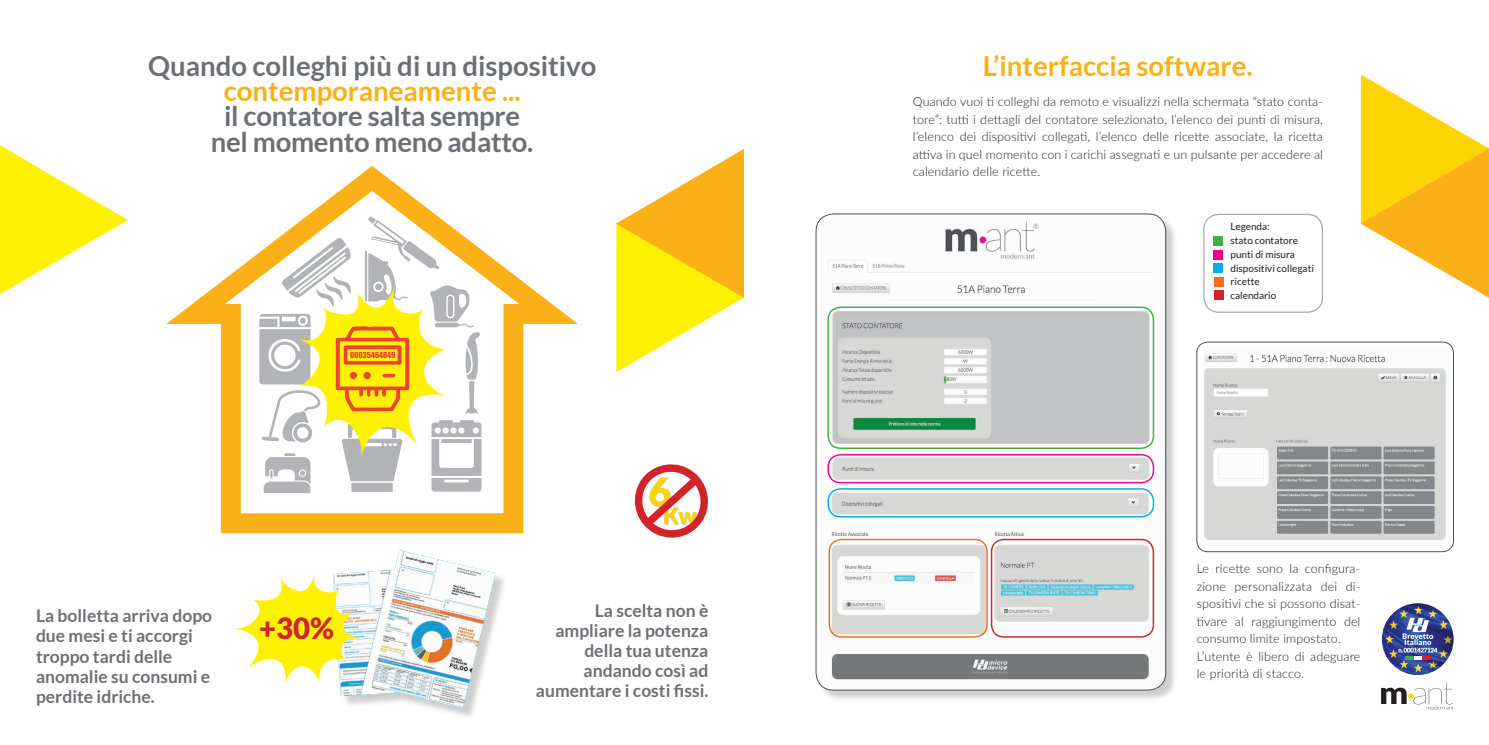
<style>
.page{position:relative;width:1489px;height:745px;background:#fff}
.page>*{position:absolute;margin:0;border:0;box-sizing:border-box;transform-origin:0 0}
.t1{font:900 29.25px "Lato";color:#d1232a}
.t2{font:700 27.5px/25px "Lato";letter-spacing:-.01em;color:#6c7075;text-align:center}
.t3{font:700 27.5px "Lato";color:#fbb017}
.t4{font:700 17.5px/20px "Lato";color:#6c7075}
.t5{font:300 12.5px/17.5px "Lato";letter-spacing:.01em;color:#231f20;text-align:justify}
.t6{font:10px/13.8px "Lato";color:#231f20}
</style>
<div class="page">
<img style="left:1381px;top:603px;width:72px;height:71px;border-radius:36px">
<svg style="left:1398px;top:617px;width:38px;height:42px;background:#6a79b0"></svg>
<svg style="left:166px;top:166px;width:410px;height:368px"></svg>
<svg style="left:259px;top:216px;width:222px;height:277px"></svg>
<svg style="left:634px;top:464px;width:74px;height:74px"></svg>
<svg style="left:616px;top:149px;width:128px;height:223px"></svg>
<svg style="left:0;top:145px;width:128px;height:149px"></svg>
<div style="left:334px;top:551px;width:173px;height:168px;background:#231f20;opacity:.22"></div>
<svg style="left:234px;top:550px;width:261px;height:158px"></svg>
<img style="left:1198px;top:348px;width:248px;height:197px">
<div style="left:1196px;top:342px;width:257px;height:209px;border:1px solid #4b5157;border-radius:11px"></div>
<svg style="left:1381px;top:682px;width:72px;height:27px"></svg>
<div style="left:817px;top:215px;width:360px;height:486px;background:#231f20;opacity:.22"></div>
<img style="left:816px;top:214px;width:349px;height:475px">
<div style="left:827px;top:306px;width:327px;height:142px;border:1px solid #40ae49;border-radius:12px"></div>
<div style="left:827px;top:454px;width:327px;height:29px;border:1px solid #ed028c;border-radius:12px"></div>
<div style="left:827px;top:488px;width:327px;height:29px;border:1px solid #00aeef;border-radius:12px"></div>
<div style="left:828px;top:538px;width:159px;height:99px;border:1px solid #f36e21;border-radius:12px"></div>
<div style="left:990px;top:538px;width:164px;height:99px;border:1px solid #d1232a;border-radius:12px"></div>
<svg style="left:1360px;top:74px;width:128px;height:223px"></svg>
<div style="left:1203px;top:214px;width:119px;height:98px;border:1px solid #a8a9ad;border-radius:15px"></div>
<div style="left:1213px;top:236px;width:10px;height:10px;background:#40ae49"></div>
<div style="left:1213px;top:249px;width:10px;height:10px;background:#ed028c"></div>
<div style="left:1213px;top:263px;width:10px;height:10px;background:#00aeef"></div>
<div style="left:1213px;top:277px;width:10px;height:9px;background:#f36e21"></div>
<div style="left:1213px;top:290px;width:10px;height:10px;background:#d1232a"></div>
<h2 class="t2" style="left:148px;top:53px;width:449px">Quando colleghi più di un dispositivo</h2>
<h2 class="t3" style="left:224px;top:76px;width:298px">contemporaneamente ...</h2>
<h2 class="t2" style="left:211px;top:103px;width:324px">il contatore salta sempre nel momento meno adatto.</h2>
<h3 class="t4" style="left:36px;top:605px;width:178px">La bolletta arriva dopo due mesi e ti accorgi troppo tardi delle anomalie su consumi e perdite idriche.</h3>
<h3 class="t4" style="left:536px;top:600px;width:174px;text-align:right">La scelta non è ampliare la potenza della tua utenza andando così ad aumentare i costi fissi.</h3>
<h1 class="t1" style="left:259px;top:610px;width:76px">+30%</h1>
<h2 class="t3" style="left:982px;top:51px;width:271px">L’interfaccia software.</h2>
<p class="t5" style="left:912px;top:92px;width:411px">Quando vuoi ti colleghi da remoto e visualizzi nella schermata “stato conta&shy;tore”: tutti i dettagli del contatore selezionato, l’elenco dei punti di misura, l’elenco dei dispositivi collegati, l’elenco delle ricette associate, la ricetta attiva in quel momento con i carichi assegnati e un pulsante per accedere al calendario delle ricette.</p>
<p class="t6" style="left:1230px;top:220px;width:85px">Legenda:<br>stato contatore punti di misura dispositivi collegati ricette<br>calendario</p>
<p class="t5" style="left:1196px;top:559px;width:165px;text-align:left">Le ricette sono la configura&shy;zione personalizzata dei di&shy;spositivi che si possono disat&shy;tivare al raggiungimento del consumo limite impostato.<br>L’utente è libero di adeguare le priorità di stacco.</p>
</div>
